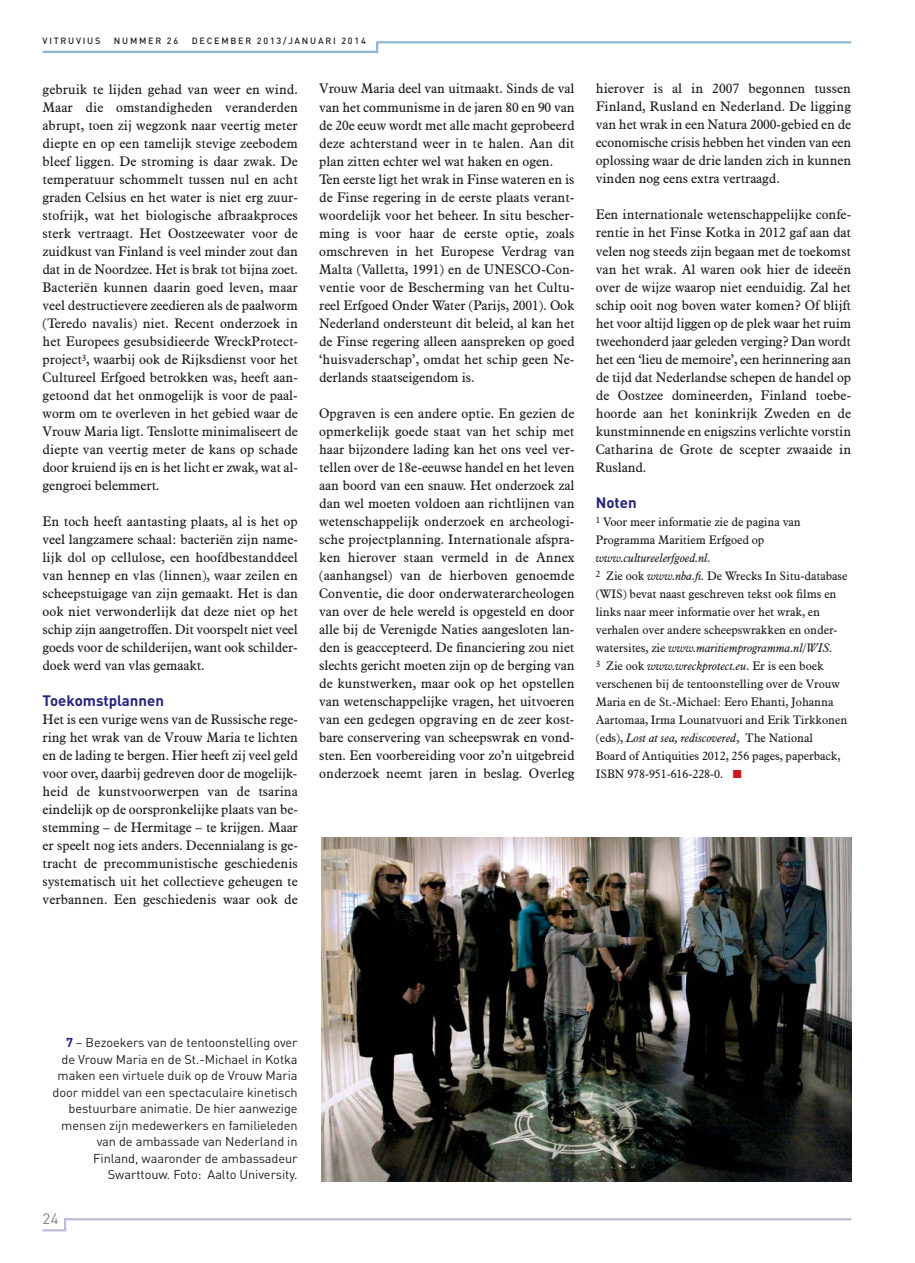
<style>
.page{position:relative;width:915px;height:1263px;background:#fff}
.page>*{position:absolute;margin:0;border:0;box-sizing:border-box;transform-origin:0 0}
.t1{font:700 15px "DIN";color:#26247b}
.t2{font:15px "DIN";color:#808285}
.t3{font:13.5px/18px "Aldine 721 BT";letter-spacing:-.005em;color:#231f20;text-align:justify}
.t4{font:12.75px/16.5px "DIN";letter-spacing:-.005em;color:#231f20;text-align:right}
.t5{font:12px/18px "Aldine 721 BT";letter-spacing:-.005em;color:#231f20}
.t6{font:500 9px "DIN";letter-spacing:.195em;color:#231f20}
.s1{font-style:italic}
.s2{font-family:"European Pi Three";font-size:13.5px;color:#ce171e}
.s3{font-weight:700;color:#26247b}
.s4{color:#26247b}
</style>
<div class="page">
<hr style="left:65px;top:1218px;width:785px;height:2px;background:#bfbcd9">
<svg style="left:64px;top:1218px;width:2px;height:11px"></svg>
<hr style="left:43px;top:1229px;width:23px;height:2px;background:#bfbcd9">
<hr style="left:376px;top:41px;width:474px;height:2px;background:#8bb7d3">
<svg style="left:376px;top:42px;width:2px;height:11px"></svg>
<hr style="left:43px;top:51px;width:333px;height:2px;background:#8bb7d3">
<img style="left:321px;top:837px;width:529px;height:344px">
<p class="t6" style="left:43px;top:38px;width:59px">VITRUVIUS</p>
<p class="t6" style="left:114px;top:38px;width:66px">NUMMER 26</p>
<p class="t6" style="left:192px;top:38px;width:175px">DECEMBER 2013/JANUARI 2014</p>
<p class="t3" style="left:43px;top:81px;width:257px">gebruik te lijden gehad van weer en wind.<br>Maar die omstandigheden veranderden abrupt, toen zij wegzonk naar veertig meter diepte en op een tamelijk stevige zeebodem bleef liggen. De stroming is daar zwak. De temperatuur schommelt tussen nul en acht graden Celsius en het water is niet erg zuur&shy;stofrijk, wat het biologische afbraakproces sterk vertraagt. Het Oostzeewater voor de zuidkust van Finland is veel minder zout dan dat in de Noordzee. Het is brak tot bijna zoet.<br>Bacteriën kunnen daarin goed leven, maar veel destructievere zeedieren als de paalworm (Teredo navalis) niet. Recent onderzoek in het Europees gesubsidieerde WreckProtect&shy;project<sup>3</sup>, waarbij ook de Rijksdienst voor het Cultureel Erfgoed betrokken was, heeft aan&shy;getoond dat het onmogelijk is voor de paal&shy;worm om te overleven in het gebied waar de Vrouw Maria ligt. Tenslotte minimaliseert de diepte van veertig meter de kans op schade door kruiend ijs en is het licht er zwak, wat al&shy;gengroei belemmert.</p>
<p class="t3" style="left:43px;top:513px;width:257px">En toch heeft aantasting plaats, al is het op veel langzamere schaal: bacteriën zijn name&shy;lijk dol op cellulose, een hoofdbestanddeel van hennep en vlas (linnen), waar zeilen en scheepstuigage van zijn gemaakt. Het is dan ook niet verwonderlijk dat deze niet op het schip zijn aangetroffen. Dit voorspelt niet veel goeds voor de schilderijen, want ook schilder&shy;doek werd van vlas gemaakt.</p>
<p class="t1" style="left:43px;top:695px;width:123px">Toekomstplannen</p>
<p class="t3" style="left:43px;top:711px;width:257px">Het is een vurige wens van de Russische rege&shy;ring het wrak van de Vrouw Maria te lichten en de lading te bergen. Hier heeft zij veel geld voor over, daarbij gedreven door de mogelijk&shy;heid de kunstvoorwerpen van de tsarina eindelijk op de oorspronkelijke plaats van be&shy;stemming – de Hermitage – te krijgen. Maar er speelt nog iets anders. Decennialang is ge&shy;tracht de precommunistische geschiedenis systematisch uit het collectieve geheugen te verbannen. Een geschiedenis waar ook de</p>
<p class="t3" style="left:319px;top:81px;width:257px;text-align:left">Vrouw Maria deel van uitmaakt. Sinds de val van het communisme in de jaren 80 en 90 van de 20e eeuw wordt met alle macht geprobeerd deze achterstand weer in te halen. Aan dit plan zitten echter wel wat haken en ogen.<br>Ten eerste ligt het wrak in Finse wateren en is de Finse regering in de eerste plaats verant&shy;woordelijk voor het beheer. In situ bescher&shy;ming is voor haar de eerste optie, zoals omschreven in het Europese Verdrag van Malta (Valletta, 1991) en de UNESCO-Con&shy;ventie voor de Bescherming van het Cultu&shy;reel Erfgoed Onder Water (Parijs, 2001). Ook Nederland ondersteunt dit beleid, al kan het de Finse regering alleen aanspreken op goed ‘huisvaderschap’, omdat het schip geen Ne&shy;derlands staatseigendom is.</p>
<p class="t3" style="left:319px;top:405px;width:257px">Opgraven is een andere optie. En gezien de opmerkelijk goede staat van het schip met haar bijzondere lading kan het ons veel ver&shy;tellen over de 18e-eeuwse handel en het leven aan boord van een snauw. Het onderzoek zal dan wel moeten voldoen aan richtlijnen van wetenschappelijk onderzoek en archeologi&shy;sche projectplanning. Internationale afspra&shy;ken hierover staan vermeld in de Annex (aanhangsel) van de hierboven genoemde Conventie, die door onderwaterarcheologen van over de hele wereld is opgesteld en door alle bij de Verenigde Naties aangesloten lan&shy;den is geaccepteerd. De financiering zou niet slechts gericht moeten zijn op de berging van de kunstwerken, maar ook op het opstellen van wetenschappelijke vragen, het uitvoeren van een gedegen opgraving en de zeer kost&shy;bare conservering van scheepswrak en vond&shy;sten. Een voorbereiding voor zo’n uitgebreid onderzoek neemt jaren in beslag. Overleg</p>
<p class="t3" style="left:595px;top:81px;width:257px">hierover is al in 2007 begonnen tussen Finland, Rusland en Nederland. De ligging van het wrak in een Natura 2000-gebied en de economische crisis hebben het vinden van een oplossing waar de drie landen zich in kunnen vinden nog eens extra vertraagd.</p>
<p class="t3" style="left:595px;top:207px;width:257px">Een internationale wetenschappelijke confe&shy;rentie in het Finse Kotka in 2012 gaf aan dat velen nog steeds zijn begaan met de toekomst van het wrak. Al waren ook hier de ideeën over de wijze waarop niet eenduidig. Zal het schip ooit nog boven water komen? Of blijft het voor altijd liggen op de plek waar het ruim tweehonderd jaar geleden verging? Dan wordt het een ‘lieu de memoire’, een herinnering aan de tijd dat Nederlandse schepen de handel op de Oostzee domineerden, Finland toebe&shy;hoorde aan het koninkrijk Zweden en de kunstminnende en enigszins verlichte vorstin Catharina de Grote de scepter zwaaide in Rusland.</p>
<p class="t1" style="left:595px;top:497px;width:42px">Noten</p>
<p class="t5" style="left:595px;top:513px;width:206px"><sup>1</sup> Voor meer informatie zie de pagina van<br>Programma Maritiem Erfgoed op</p>
<p class="t5" style="left:595px;top:549px;width:253px"><span class="s1">www.cultureelerfgoed.nl.<br></span><sup>2</sup> Zie ook <span class="s1">www.nba.fi.</span> De Wrecks In Situ-database (WIS) bevat naast geschreven tekst ook films en links naar meer informatie over het wrak, en verhalen over andere scheepswrakken en onder&shy;watersites, zie <span class="s1">www.maritiemprogramma.nl/WIS.<br></span><sup>3</sup> Zie ook <span class="s1">www.wreckprotect.eu</span>. Er is een boek verschenen bij de tentoonstelling over de Vrouw Maria en de St.-Michael: Eero Ehanti, Johanna Aartomaa, Irma Lounatvuori and Erik Tirkkonen (eds), <span class="s1">Lost at sea, rediscovered</span>, The National<br>Board of Antiquities 2012, 256 pages, paperback, ISBN 978-951-616-228-0. <span class="s2">-</span></p>
<p class="t4" style="left:53px;top:1036px;width:246px"><span class="s3">7</span> <span class="s4">–</span> Bezoekers van de tentoonstelling over de Vrouw Maria en de St.-Michael in Kotka maken een virtuele duik op de Vrouw Maria door middel van een spectaculaire kinetisch bestuurbare animatie. De hier aanwezige mensen zijn medewerkers en familieleden van de ambassade van Nederland in Finland, waaronder de ambassadeur Swarttouw. Foto: Aalto University.</p>
<p class="t2" style="left:43px;top:1213px;width:18px">24</p>
</div>
